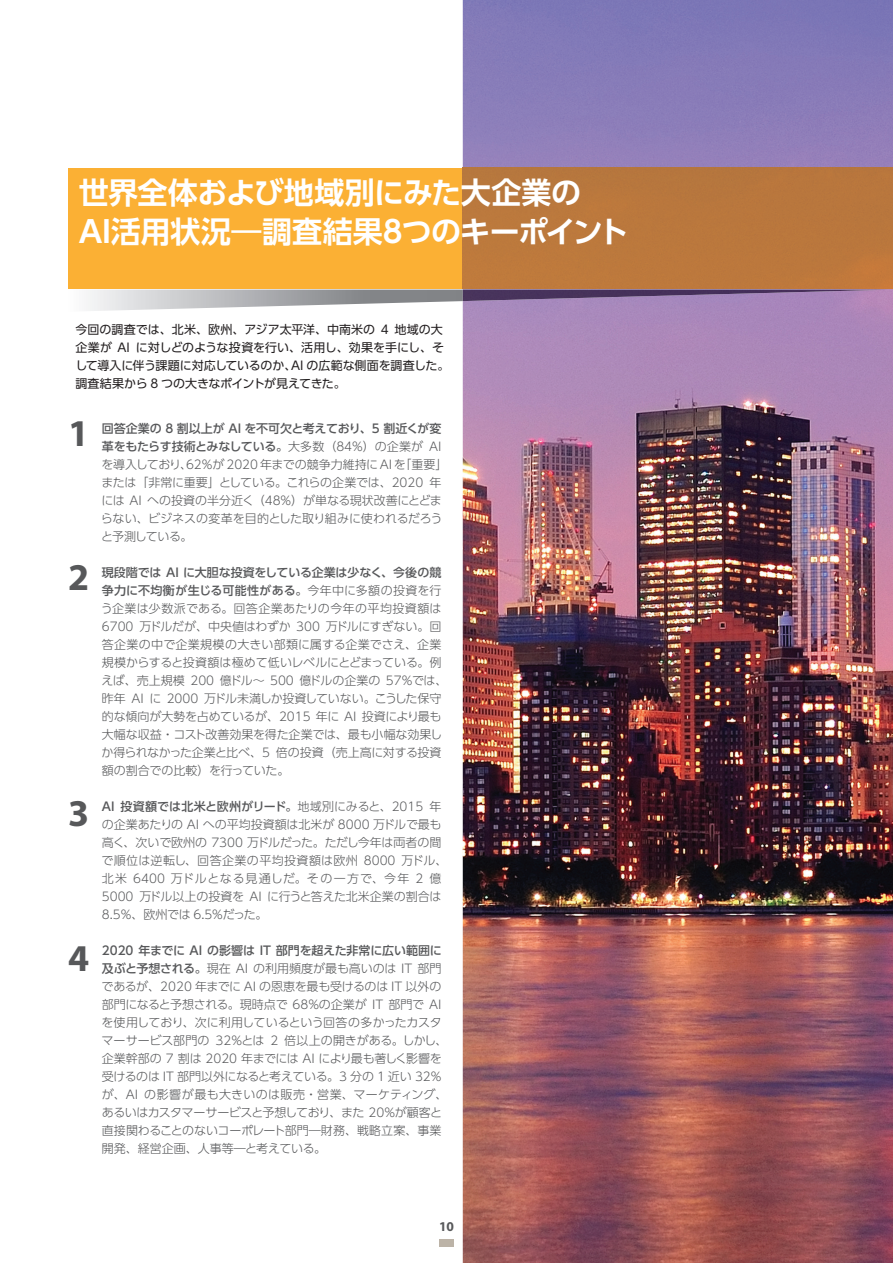
<style>
.page{position:relative;width:893px;height:1263px;background:#fff}
.page>*{position:absolute;margin:0;border:0;box-sizing:border-box;transform-origin:0 0}
.t1{font:700 37.95px "Myriad Pro";color:#57585a}
.t2{font:700 30px/39px "UD Shin Go Pr 6 N De";letter-spacing:-.01em;color:#fff}
.t3{font:700 13.5px "Myriad Pro";color:#57585a}
.t4{font:300 12px/18px "UD Shin Go Pr 6 N";color:#57585a}
.t5{font:12px/18px "UD Shin Go Pr 6 N";letter-spacing:-.005em;color:#231f20}
.s1{font-weight:500}
</style>
<div class="page">
<div style="left:439px;top:1239px;width:15px;height:7px;background:#bcb3a7"></div>
<img style="left:463px;top:0;width:430px;height:1263px">
<div style="left:68px;top:168px;width:395px;height:121px;background:#fbb034"></div>
<img style="left:463px;top:168px;width:430px;height:133px">
<h2 class="t2" style="left:79px;top:172px;width:551px">世界全体および地域別にみた大企業の<br>AI活用状況―調査結果8つのキーポイント</h2>
<p class="t5" style="left:75px;top:320px;width:375px">今回の調査では、北米、欧州、アジア太平洋、中南米の 4 地域の大企業が AI に対しどのような投資を行い、活用し、効果を手にし、そして導入に伴う課題に対応しているのか、AI の広範な側面を調査した。調査結果から 8 つの大きなポイントが見えてきた。</p>
<p class="t4" style="left:101px;top:419px;width:348px"><span class="s1">回答企業の 8 割以上が AI を不可欠と考えており、5 割近くが変革をもたらす技術とみなしている。</span>大多数（84％）の企業が AIを導入しており、62％が 2020 年までの競争力維持にAIを「重要」または「非常に重要」としている。これらの企業では、2020 年には AI への投資の半分近く（48％）が単なる現状改善にとどまらない、ビジネスの変革を目的とした取り組みに使われるだろうと予測している。</p>
<p class="t4" style="left:101px;top:563px;width:348px"><span class="s1">現段階では AI に大胆な投資をしている企業は少なく、今後の競争力に不均衡が生じる可能性がある。</span>今年中に多額の投資を行う企業は少数派である。回答企業あたりの今年の平均投資額は6700 万ドルだが、中央値はわずか 300 万ドルにすぎない。回答企業の中で企業規模の大きい部類に属する企業でさえ、企業規模からすると投資額は極めて低いレベルにとどまっている。例えば、売上規模 200 億ドル～ 500 億ドルの企業の 57％では、昨年 AI に 2000 万ドル未満しか投資していない。こうした保守的な傾向が大勢を占めているが、2015 年に AI 投資により最も大幅な収益・コスト改善効果を得た企業では、最も小幅な効果しか得られなかった企業と比べ、5 倍の投資（売上高に対する投資額の割合での比較）を行っていた。</p>
<p class="t4" style="left:102px;top:797px;width:347px"><span class="s1">AI 投資額では北米と欧州がリード。</span>地域別にみると、2015 年の企業あたりの AI への平均投資額は北米が 8000 万ドルで最も高く、次いで欧州の 7300 万ドルだった。ただし今年は両者の間で順位は逆転し、回答企業の平均投資額は欧州 8000 万ドル、北米 6400 万ドルとなる見通しだ。その一方で、今年 2 億<br>5000 万ドル以上の投資を AI に行うと答えた北米企業の割合は<br>8.5％、欧州では 6.5％だった。</p>
<p class="t4" style="left:102px;top:941px;width:347px"><span class="s1">2020 年までに AI の影響は IT 部門を超えた非常に広い範囲に及ぶと予想される。</span>現在 AI の利用頻度が最も高いのは IT 部門であるが、2020 年までに AI の恩恵を最も受けるのは IT 以外の部門になると予想される。現時点で 68％の企業が IT 部門で AIを使用しており、次に利用しているという回答の多かったカスタマーサービス部門の 32％とは 2 倍以上の開きがある。しかし、企業幹部の 7 割は 2020 年までには AI により最も著しく影響を受けるのは IT 部門以外になると考えている。3 分の 1 近い 32％が、AI の影響が最も大きいのは販売・営業、マーケティング、あるいはカスタマーサービスと予想しており、また 20％が顧客と直接関わることのないコーポレート部門―財務、戦略立案、事業開発、経営企画、人事等―と考えている。</p>
<h1 class="t1" style="left:68px;top:409px;width:23px">1</h1>
<h1 class="t1" style="left:68px;top:552px;width:23px">2</h1>
<h1 class="t1" style="left:68px;top:789px;width:23px">3</h1>
<h1 class="t1" style="left:68px;top:933px;width:23px">4</h1>
<p class="t3" style="left:439px;top:1217px;width:16px">10</p>
</div>
